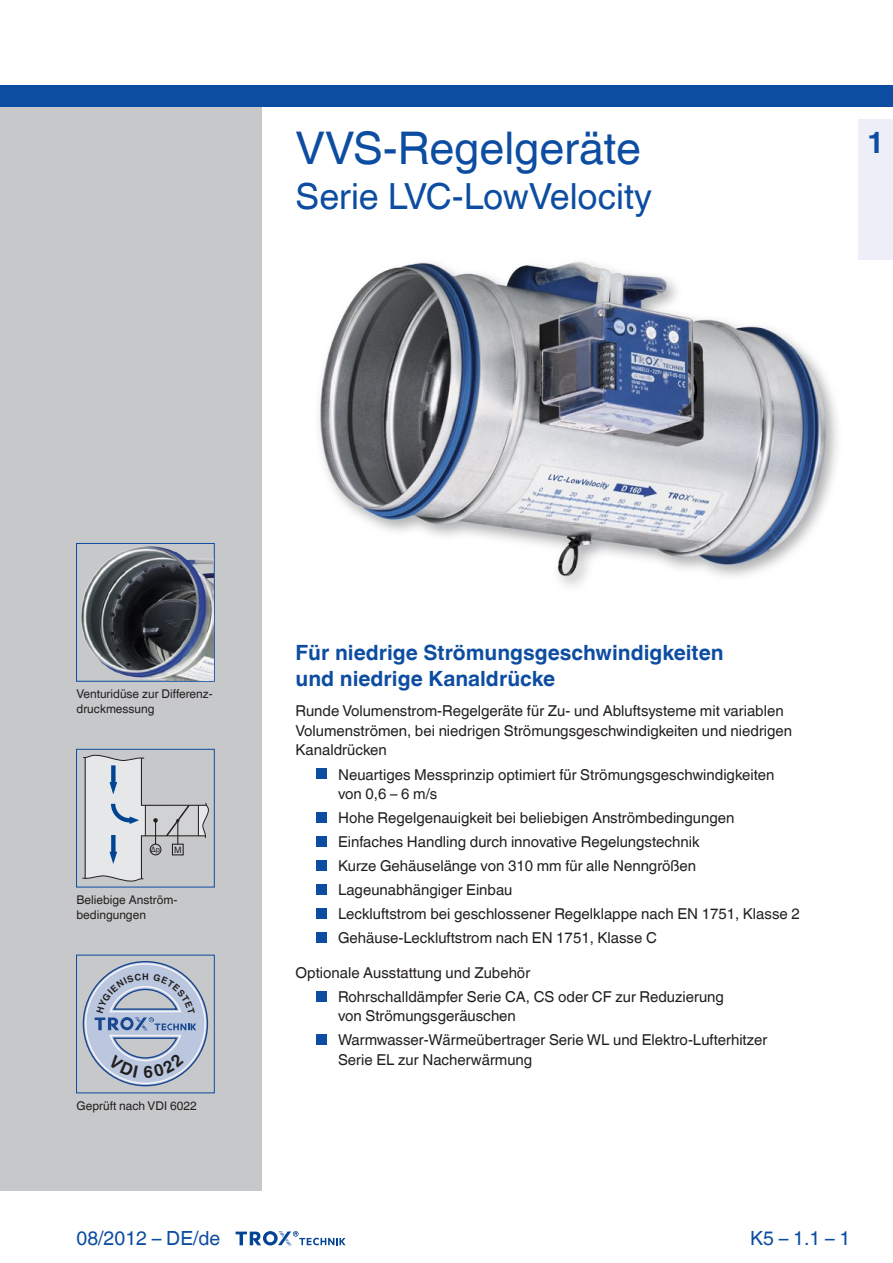
<style>
.page{position:relative;width:893px;height:1263px;background:#fff}
.page>*{position:absolute;margin:0;border:0;box-sizing:border-box;transform-origin:0 0}
.leaflet_head1{font:45px "TROX Helvetica";color:#0d4da1}
.Standard_oben_links{font:36px "TROX Helvetica";color:#0d4da1}
.t1{font:700 30px "TROX Helvetica";color:#0d4da1}
.leaflet_frontpage_de{font:700 21px/25.5px "TROX Helvetica";color:#0d4da1}
.pagina_li-re{font:19.5px "TROX Helvetica";color:#0d4da1}
.leaflet_frontpage_de-2{font:15px/19.5px "TROX Helvetica";color:#231f20}
.leaflet_frontpage_pi{font:12px/14.4px "TROX Helvetica";color:#231f20}
.t2{font:700 9.15px "TROX Helvetica";color:#231f20}
.t3{font:8.85px "TROX Helvetica";color:#231f20}
.t4{font:7.5px "TROX Helvetica";color:#231f20}
</style>
<div class="page">
<div style="left:859px;top:119px;width:34px;height:140px;background:#edeef7"></div>
<div style="left:0;top:106px;width:261px;height:1084px;background:#c7c8ca"></div>
<svg style="left:236px;top:1231px;width:110px;height:15px"></svg>
<img style="left:319px;top:262px;width:518px;height:325px">
<div style="left:0;top:85px;width:893px;height:21px;background:#0d4da1"></div>
<div style="left:317px;top:769px;width:10px;height:10px;background:#0d4da1"></div>
<div style="left:317px;top:812px;width:10px;height:10px;background:#0d4da1"></div>
<div style="left:317px;top:836px;width:10px;height:10px;background:#0d4da1"></div>
<div style="left:317px;top:860px;width:10px;height:10px;background:#0d4da1"></div>
<div style="left:317px;top:884px;width:10px;height:10px;background:#0d4da1"></div>
<div style="left:317px;top:908px;width:10px;height:10px;background:#0d4da1"></div>
<div style="left:317px;top:932px;width:10px;height:10px;background:#0d4da1"></div>
<div style="left:317px;top:991px;width:10px;height:10px;background:#0d4da1"></div>
<div style="left:317px;top:1034px;width:10px;height:11px;background:#0d4da1"></div>
<div style="left:76px;top:543px;width:139px;height:139px;border:1px solid #0d4da1"></div>
<img style="left:77px;top:544px;width:137px;height:137px">
<div style="left:76px;top:749px;width:139px;height:138px;border:1px solid #0d4da1"></div>
<svg style="left:82px;top:755px;width:127px;height:127px"></svg>
<div style="left:76px;top:955px;width:139px;height:138px;border:1px solid #0d4da1"></div>
<svg style="left:82px;top:961px;width:127px;height:126px"></svg>
<p class="leaflet_head1" style="left:296px;top:122px;width:347px">VVS-Regelgeräte</p>
<p class="Standard_oben_links" style="left:296px;top:176px;width:358px">Serie LVC-LowVelocity</p>
<h3 class="t1" style="left:867px;top:125px;width:19px">1</h3>
<p class="leaflet_frontpage_pi" style="left:77px;top:687px;width:138px">Venturidüse zur Differenz&shy;druckmessung</p>
<p class="t4" style="left:151px;top:845px;width:11px">Δp</p>
<p class="t3" style="left:174px;top:844px;width:9px">M</p>
<p class="leaflet_frontpage_pi" style="left:77px;top:893px;width:102px">Beliebige Anström&shy;bedingungen</p>
<p class="t2" style="left:142px;top:971px;width:8px">H</p>
<p class="leaflet_frontpage_pi" style="left:77px;top:1099px;width:122px">Geprüft nach VDI 6022</p>
<p class="pagina_li-re" style="left:77px;top:1227px;width:145px">08/2012 – DE/de</p>
<p class="leaflet_frontpage_de" style="left:296px;top:640px;width:429px">Für niedrige Strömungsgeschwindigkeiten und niedrige Kanaldrücke</p>
<p class="leaflet_frontpage_de-2" style="left:296px;top:701px;width:498px">Runde Volumenstrom-Regelgeräte für Zu- und Abluftsysteme mit variablen<br>Volumenströmen, bei niedrigen Strömungsgeschwindigkeiten und niedrigen<br>Kanaldrücken</p>
<p class="leaflet_frontpage_de-2" style="left:338px;top:764px;width:438px">Neuartiges Messprinzip optimiert für Strömungsgeschwindigkeiten von 0,6 – 6 m/s</p>
<p class="leaflet_frontpage_de-2" style="left:338px;top:808px;width:398px">Hohe Regelgenauigkeit bei beliebigen Anströmbedingungen</p>
<p class="leaflet_frontpage_de-2" style="left:338px;top:832px;width:363px">Einfaches Handling durch innovative Regelungstechnik</p>
<p class="leaflet_frontpage_de-2" style="left:338px;top:856px;width:360px">Kurze Gehäuselänge von 310 mm für alle Nenngrößen</p>
<p class="leaflet_frontpage_de-2" style="left:338px;top:880px;width:176px">Lageunabhängiger Einbau</p>
<p class="leaflet_frontpage_de-2" style="left:338px;top:904px;width:463px">Leckluftstrom bei geschlossener Regelklappe nach EN 1751, Klasse 2</p>
<p class="leaflet_frontpage_de-2" style="left:338px;top:928px;width:320px">Gehäuse-Leckluftstrom nach EN 1751, Klasse C</p>
<p class="leaflet_frontpage_de-2" style="left:296px;top:963px;width:236px">Optionale Ausstattung und Zubehör</p>
<p class="leaflet_frontpage_de-2" style="left:338px;top:987px;width:387px">Rohrschalldämpfer Serie CA, CS oder CF zur Reduzierung von Strömungsgeräuschen</p>
<p class="leaflet_frontpage_de-2" style="left:338px;top:1030px;width:431px">Warmwasser-Wärmeübertrager Serie WL und Elektro-Lufterhitzer<br>Serie EL zur Nacherwärmung</p>
<p class="pagina_li-re" style="left:750px;top:1227px;width:102px">K5 – 1.1 – 1</p>
</div>
